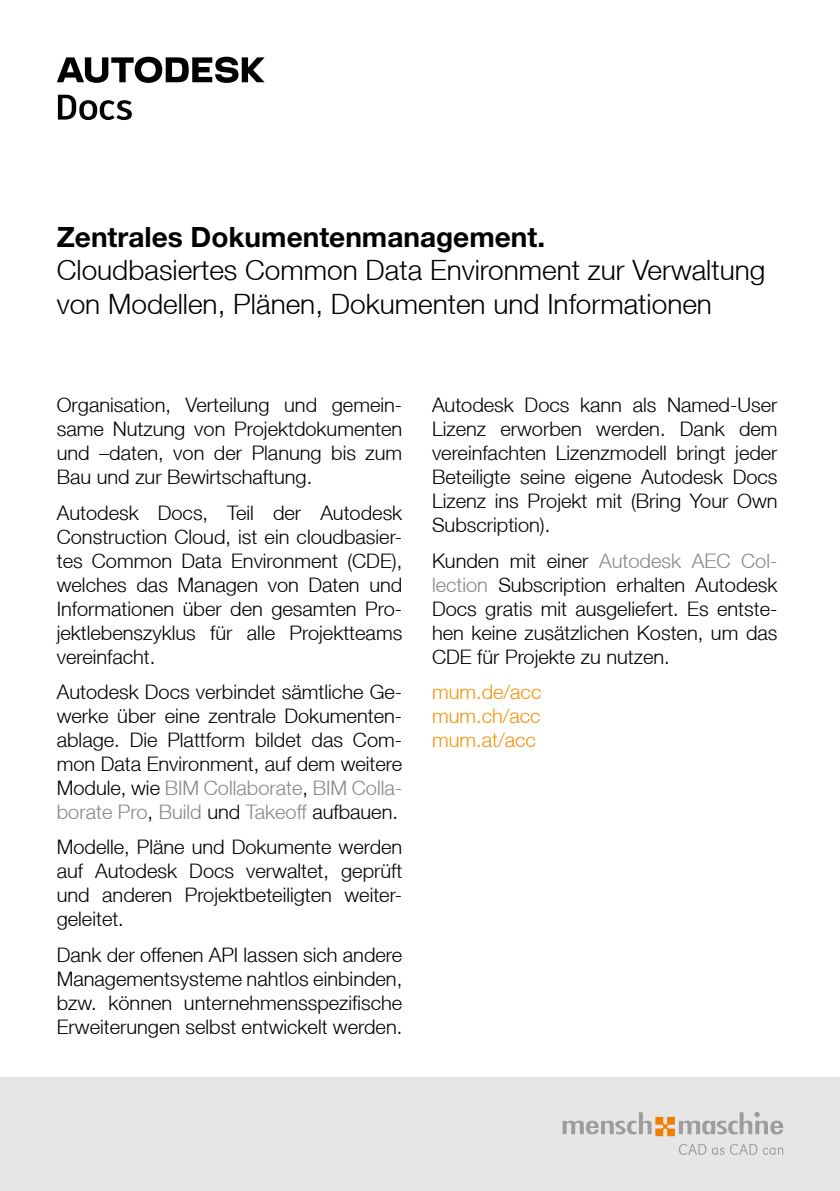
<style>
.page{position:relative;width:840px;height:1191px;background:#fff}
.page>*{position:absolute;margin:0;border:0;box-sizing:border-box;transform-origin:0 0}
.t1{font:300 28px/33.6px "Helvetica Neue LT";color:#000}
.t2{font:700 28px "Helvetica Neue LT Std";color:#000}
.t3{font:300 20px/24px "Helvetica Neue LT";color:#000;text-align:justify}
.t4{font:300 20px/24px "Helvetica Neue LT";color:#f19208;text-align:justify}
.s1{color:#878787}
</style>
<div class="page">
<div style="left:0;top:1077px;width:839px;height:114px;background:#e6e6e6"></div>
<svg style="left:562px;top:1112px;width:220px;height:24px"></svg>
<svg style="left:678px;top:1143px;width:104px;height:12px"></svg>
<svg style="left:58px;top:95px;width:74px;height:25px"></svg>
<svg style="left:57px;top:57px;width:207px;height:26px"></svg>
<h1 class="t2" style="left:57px;top:219px;width:489px">Zentrales Dokumentenmanagement.</h1>
<h1 class="t1" style="left:57px;top:253px;width:709px">Cloudbasiertes Common Data Environment zur Verwaltung von Modellen, Plänen, Dokumenten und Informationen</h1>
<p class="t3" style="left:57px;top:393px;width:347px">Organisation, Verteilung und gemein&shy;same Nutzung von Projektdokumenten und –daten, von der Planung bis zum Bau und zur Bewirtschaftung.</p>
<p class="t3" style="left:57px;top:500px;width:347px">Autodesk Docs, Teil der Autodesk Construction Cloud, ist ein cloudbasier&shy;tes Common Data Environment (CDE), welches das Managen von Daten und Informationen über den gesamten Pro&shy;jektlebenszyklus für alle Projektteams vereinfacht.</p>
<p class="t3" style="left:57px;top:679px;width:347px">Autodesk Docs verbindet sämtliche Ge&shy;werke über eine zentrale Dokumenten&shy;ablage. Die Plattform bildet das Com&shy;mon Data Environment, auf dem weitere Module, wie <span class="s1">BIM Collaborate</span>, <span class="s1">BIM Colla&shy;borate Pro</span>, <span class="s1">Build</span> und <span class="s1">Takeoff</span> aufbauen.</p>
<p class="t3" style="left:57px;top:835px;width:347px">Modelle, Pläne und Dokumente werden auf Autodesk Docs verwaltet, geprüft und anderen Projektbeteiligten weiter&shy;geleitet.</p>
<p class="t3" style="left:57px;top:942px;width:347px">Dank der offenen API lassen sich andere Managementsysteme nahtlos einbinden, bzw. können unternehmensspezifische Erweiterungen selbst entwickelt werden.</p>
<p class="t3" style="left:432px;top:393px;width:347px">Autodesk Docs kann als Named-User Lizenz erworben werden. Dank dem vereinfachten Lizenzmodell bringt jeder Beteiligte seine eigene Autodesk Docs Lizenz ins Projekt mit (Bring Your Own Subscription).</p>
<p class="t3" style="left:432px;top:548px;width:347px">Kunden mit einer <span class="s1">Autodesk AEC Col&shy;lection</span> Subscription erhalten Autodesk Docs gratis mit ausgeliefert. Es entste&shy;hen keine zusätzlichen Kosten, um das CDE für Projekte zu nutzen.</p>
<p class="t4" style="left:432px;top:679px;width:111px">mum.de/acc mum.ch/acc mum.at/acc</p>
</div>
